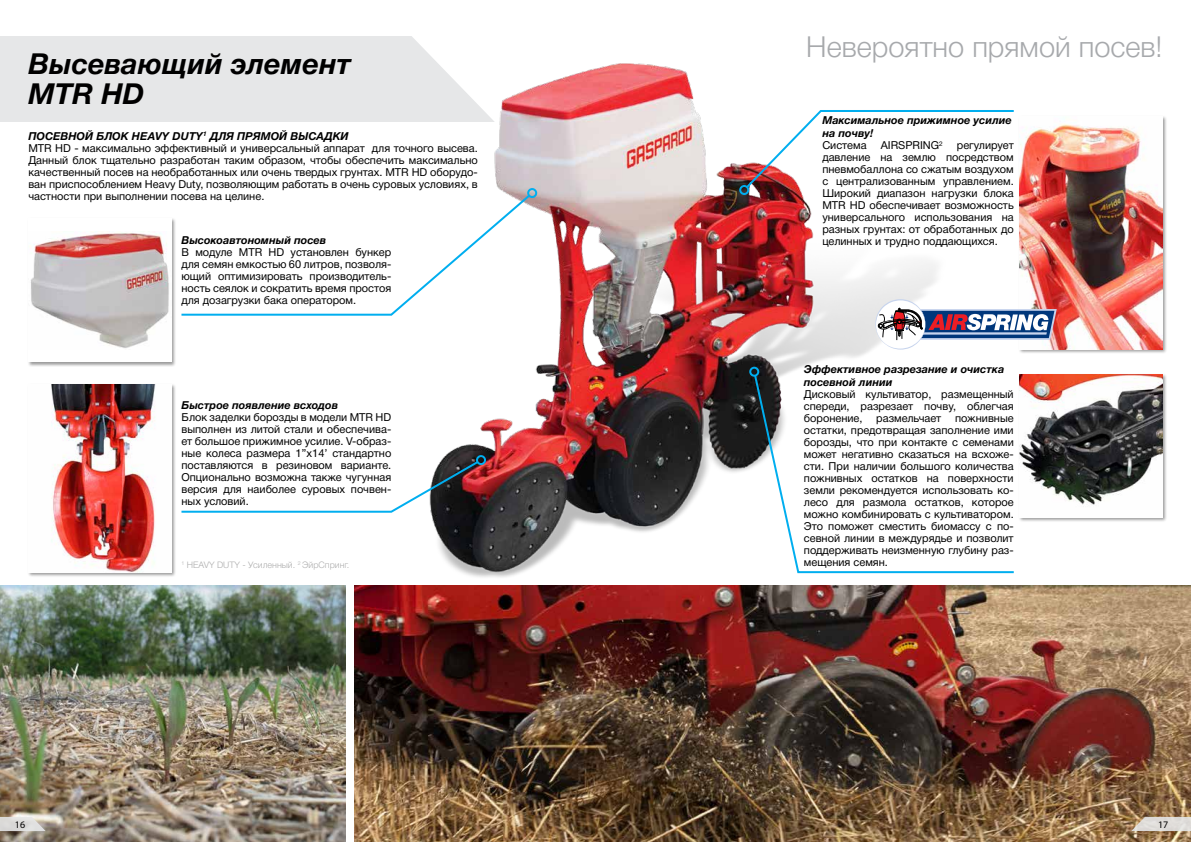
<style>
.page{position:relative;width:1191px;height:842px;background:#fff}
.page>*{position:absolute;margin:0;border:0;box-sizing:border-box;transform-origin:0 0}
.t1{font:italic 700 29px/30px "Helvetica Neue Cyr";color:#000}
.t2{font:300 29px "Helvetica Neue Cyr";color:#a7a9ac}
.t3{font:11px/12px "Helvetica Neue Cyr";color:#000;text-align:justify}
.t4{font:italic 700 11px/13.2px "Helvetica Neue Cyr";color:#000}
.t5{font:10px "Myriad Pro";color:#000}
.t6{font:300 9px "Helvetica Neue Cyr";color:#adadad}
.s1{font-weight:700;font-style:italic}
</style>
<div class="page">
<img style="left:431px;top:63px;width:507px;height:515px">
<svg style="left:0;top:36px;width:495px;height:86px;fill:#e6e7e8"></svg>
<div style="left:27px;top:218px;width:150px;height:149px;background:#000;opacity:.4"></div>
<div style="left:28px;top:219px;width:143px;height:143px;background:#fff"></div>
<img style="left:30px;top:231px;width:139px;height:117px">
<svg style="left:181px;top:459px;width:299px;height:55px"></svg>
<div style="left:476px;top:455px;width:10px;height:10px;border:2px solid #00aeef;border-radius:50%"></div>
<svg style="left:744px;top:109px;width:270px;height:81px"></svg>
<div style="left:739px;top:185px;width:10px;height:10px;border:2px solid #00aeef;border-radius:50%"></div>
<svg style="left:752px;top:373px;width:262px;height:201px"></svg>
<div style="left:749px;top:367px;width:10px;height:10px;border:2px solid #00aeef;border-radius:50%"></div>
<img style="left:0;top:585px;width:346px;height:257px">
<img style="left:354px;top:585px;width:837px;height:257px">
<div style="left:27px;top:383px;width:150px;height:194px;background:#000;opacity:.4"></div>
<img style="left:28px;top:384px;width:143px;height:188px">
<div style="left:1018px;top:373px;width:149px;height:150px;background:#000;opacity:.4"></div>
<img style="left:1019px;top:374px;width:143px;height:144px">
<div style="left:1018px;top:115px;width:149px;height:239px;background:#000;opacity:.4"></div>
<img style="left:1019px;top:116px;width:143px;height:233px">
<svg style="left:181px;top:193px;width:351px;height:124px"></svg>
<div style="left:527px;top:188px;width:10px;height:10px;border:2px solid #00aeef;border-radius:50%"></div>
<svg style="left:875px;top:299px;width:181px;height:51px"></svg>
<svg style="left:0;top:817px;width:46px;height:14px"></svg>
<svg style="left:1131px;top:817px;width:60px;height:14px"></svg>
<h1 class="t1" style="left:28px;top:49px;width:324px">Высевающий элемент<br>MTR HD</h1>
<p class="t3" style="left:28px;top:130px;width:451px;text-align:left"><span class="s1">ПОСЕВНОЙ БЛОК HEAVY DUTY</span><sup>1</sup> <span class="s1">ДЛЯ ПРЯМОЙ ВЫСАДКИ<br></span>MTR HD - максимально эффективный и универсальный аппарат для точного высева.<br>Данный блок тщательно разработан таким образом, чтобы обеспечить максимально качественный посев на необработанных или очень твердых грунтах. MTR HD оборудо&shy;ван приспособлением Heavy Duty, позволяющим работать в очень суровых условиях, в частности при выполнении посева на целине.</p>
<p class="t4" style="left:181px;top:233px;width:146px">Высокоавтономный посев</p>
<p class="t3" style="left:181px;top:246px;width:211px">В модуле MTR HD установлен бункер для семян емкостью 60 литров, позволя&shy;ющий оптимизировать производитель&shy;ность сеялок и сократить время простоя для дозагрузки бака оператором.</p>
<p class="t4" style="left:181px;top:399px;width:158px">Быстрое появление всходов</p>
<p class="t3" style="left:181px;top:411px;width:211px">Блок заделки борозды в модели MTR HD выполнен из литой стали и обеспечива&shy;ет большое прижимное усилие. V-образ&shy;ные колеса размера 1’’x14’ стандартно поставляются в резиновом варианте.<br>Опционально возможна также чугунная версия для наиболее суровых почвен&shy;ных условий.</p>
<p class="t6" style="left:181px;top:560px;width:169px"><sup>1</sup> HEAVY DUTY - Усиленный. <sup>2</sup> ЭйрСпринг.</p>
<h1 class="t2" style="left:806px;top:31px;width:358px">Невероятно прямой посев!</h1>
<p class="t4" style="left:822px;top:114px;width:191px">Максимальное прижимное усилие на почву!</p>
<p class="t3" style="left:822px;top:139px;width:46px">Система</p>
<p class="t3" style="left:880px;top:139px;width:64px">AIRSPRING<sup>2</sup></p>
<p class="t3" style="left:822px;top:139px;width:193px;text-indent:134px">регулирует давление на землю посредством пневмобаллона со сжатым воздухом с централизованным управлением.<br>Широкий диапазон нагрузки блока MTR HD обеспечивает возможность универсального использования на разных грунтах: от обработанных до целинных и трудно поддающихся.</p>
<p class="t4" style="left:804px;top:362px;width:202px">Эффективное разрезание и очистка посевной линии</p>
<p class="t3" style="left:804px;top:388px;width:211px">Дисковый культиватор, размещенный спереди, разрезает почву, облегчая боронение, размельчает пожнивные остатки, предотвращая заполнение ими борозды, что при контакте с семенами может негативно сказаться на всхоже&shy;сти. При наличии большого количества пожнивных остатков на поверхности земли рекомендуется использовать ко&shy;лесо для размола остатков, которое можно комбинировать с культиватором.<br>Это поможет сместить биомассу с по&shy;севной линии в междурядье и позволит поддерживать неизменную глубину раз&shy;мещения семян.</p>
<p class="t5" style="left:15px;top:818px;width:12px">16</p>
<p class="t5" style="left:1158px;top:818px;width:12px">17</p>
</div>
